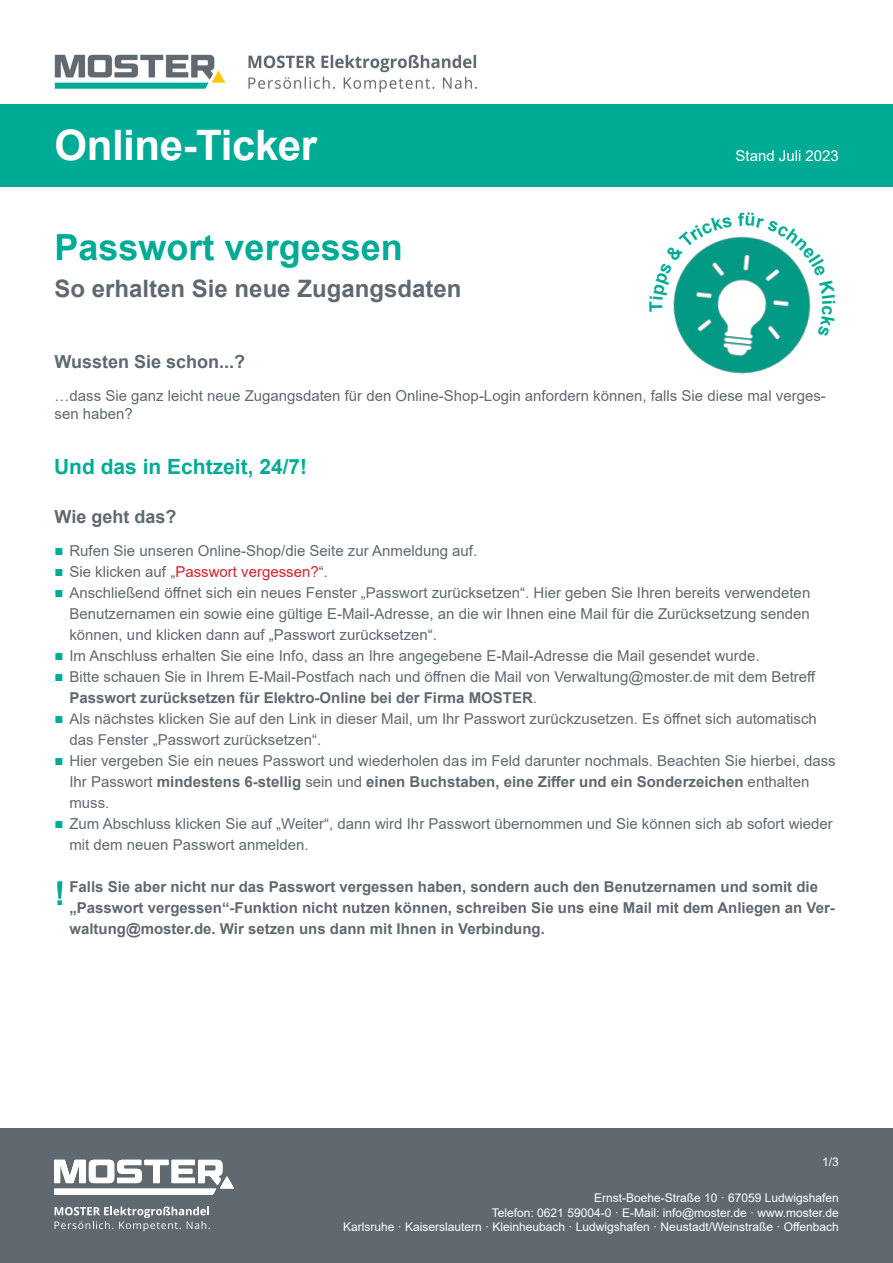
<style>
.page{position:relative;width:893px;height:1263px;background:#fff}
.page>*{position:absolute;margin:0;border:0;box-sizing:border-box;transform-origin:0 0}
.t1{font:700 42px "Arial";letter-spacing:-.01em;color:#fff}
.t2{font:700 36px "Arial";color:#00ab95}
.t3{font:700 33px "Arial";color:#00ab95}
.t4{font:700 24px "Arial";color:#5f696f}
.t5{font:700 21px "Arial";color:#00ab95}
.t6{font:700 18px "Arial";color:#5f696f}
.t7{font:15px/21px "Arial";color:#5f696f}
.t8{font:700 15px/21px "Arial";color:#5f696f}
.t9{font:15px "Arial";color:#d1232a}
.t10{font:15px "Arial";color:#fff}
.t11{font:15px "Arial";color:#00ab95}
.t12{font:12px "Arial";color:#fff}
.s1{color:#5f696f}
.s2{font-weight:700}
</style>
<div class="page">
<div style="left:0;top:104px;width:893px;height:82px;background:#00ab95"></div>
<img style="left:55px;top:54px;width:422px;height:38px">
<div style="left:0;top:1128px;width:893px;height:135px;background:#5f696f"></div>
<svg style="left:55px;top:1206px;width:155px;height:25px"></svg>
<svg style="left:54px;top:1160px;width:180px;height:35px"></svg>
<svg style="left:673px;top:236px;width:138px;height:138px"></svg>
<p class="t1" style="left:55px;top:116px;width:264px">Online-Ticker</p>
<p class="t2" style="left:55px;top:222px;width:350px">Passwort vergessen</p>
<p class="t4" style="left:55px;top:272px;width:408px">So erhalten Sie neue Zugangsdaten</p>
<p class="t10" style="left:736px;top:145px;width:105px">Stand Juli 2023</p>
<p class="t6" style="left:55px;top:349px;width:192px">Wussten Sie schon...?</p>
<p class="t7" style="left:55px;top:387px;width:773px;line-height:18px">…dass Sie ganz leicht neue Zugangsdaten für den Online-Shop-Login anfordern können, falls Sie diese mal verges&shy;sen haben?</p>
<p class="t5" style="left:54px;top:452px;width:255px">Und das in Echtzeit, 24/7!</p>
<p class="t6" style="left:55px;top:504px;width:123px">Wie geht das?</p>
<p class="t7" style="left:69px;top:540px;width:409px">Rufen Sie unseren Online-Shop/die Seite zur Anmeldung auf.</p>
<p class="t9" style="left:69px;top:562px;width:260px"><span class="s1">Sie klicken auf „</span>Passwort vergessen?<span class="s1">“.</span></p>
<p class="t7" style="left:69px;top:582px;width:742px;text-align:justify">Anschließend öffnet sich ein neues Fenster „Passwort zurücksetzen“. Hier geben Sie Ihren bereits verwendeten Benutzernamen ein sowie eine gültige E-Mail-Adresse, an die wir Ihnen eine Mail für die Zurücksetzung senden können, und klicken dann auf „Passwort zurücksetzen“.</p>
<p class="t7" style="left:69px;top:645px;width:692px">Im Anschluss erhalten Sie eine Info, dass an Ihre angegebene E-Mail-Adresse die Mail gesendet wurde.</p>
<p class="t7" style="left:69px;top:666px;width:748px">Bitte schauen Sie in Ihrem E-Mail-Postfach nach und öffnen die Mail von Verwaltung@moster.de mit dem Betreff<br><span class="s2">Passwort zurücksetzen für Elektro-Online bei der Firma MOSTER</span>.</p>
<p class="t7" style="left:69px;top:708px;width:749px">Als nächstes klicken Sie auf den Link in dieser Mail, um Ihr Passwort zurückzusetzen. Es öffnet sich automatisch das Fenster „Passwort zurücksetzen“.</p>
<p class="t7" style="left:69px;top:750px;width:768px">Hier vergeben Sie ein neues Passwort und wiederholen das im Feld darunter nochmals. Beachten Sie hierbei, dass<br>Ihr Passwort <span class="s2">mindestens 6-stellig</span> sein und <span class="s2">einen Buchstaben, eine Ziffer und ein Sonderzeichen</span> enthalten muss.</p>
<p class="t7" style="left:69px;top:813px;width:765px">Zum Abschluss klicken Sie auf „Weiter“, dann wird Ihr Passwort übernommen und Sie können sich ab sofort wieder mit dem neuen Passwort anmelden.</p>
<p class="t8" style="left:69px;top:877px;width:767px">Falls Sie aber nicht nur das Passwort vergessen haben, sondern auch den Benutzernamen und somit die „Passwort vergessen“-Funktion nicht nutzen können, schreiben Sie uns eine Mail mit dem Anliegen an Ver&shy;waltung@moster.de. Wir setzen uns dann mit Ihnen in Verbindung.</p>
<p class="t11" style="left:55px;top:539px;width:11px">■</p>
<p class="t11" style="left:55px;top:560px;width:11px">■</p>
<p class="t11" style="left:55px;top:581px;width:11px">■</p>
<p class="t11" style="left:55px;top:644px;width:11px">■</p>
<p class="t11" style="left:55px;top:665px;width:11px">■</p>
<p class="t11" style="left:55px;top:707px;width:11px">■</p>
<p class="t11" style="left:55px;top:749px;width:11px">■</p>
<p class="t11" style="left:55px;top:812px;width:11px">■</p>
<p class="t3" style="left:55px;top:870px;width:12px">!</p>
<p class="t12" style="left:822px;top:1154px;width:18px">1/3</p>
<p class="t12" style="left:594px;top:1190px;width:246px">Ernst-Boehe-Straße 10 · 67059 Ludwigshafen</p>
<p class="t12" style="left:492px;top:1204px;width:349px">Telefon: 0621 59004-0 · E-Mail: info@moster.de · www.moster.de</p>
<p class="t12" style="left:343px;top:1218px;width:497px">Karlsruhe · Kaiserslautern · Kleinheubach · Ludwigshafen · Neustadt/Weinstraße · Offenbach</p>
</div>
